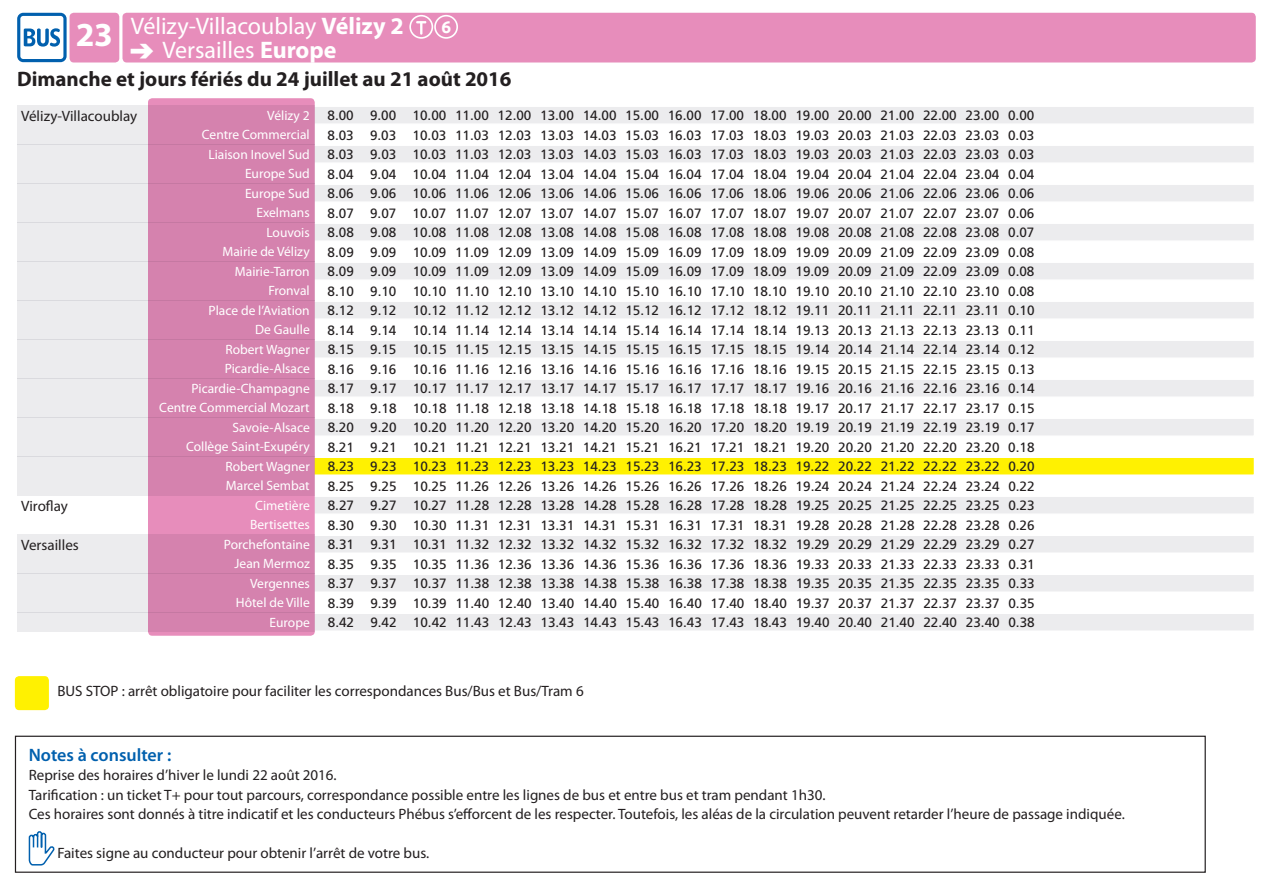
<style>
.page{position:relative;width:1276px;height:893px;background:#fff}
.page>*{position:absolute;margin:0;border:0;box-sizing:border-box;transform-origin:0 0}
.t1{font:24px/24px "Myriad Pro";color:#fff;text-align:center}
.t2{font:700 21px "Myriad Pro";color:#231f20}
.t3{font:600 18px "Myriad Pro";color:#0160ae}
.t4{font:700 17.1px "Ubuntu";color:#fff}
.t5{font:15px/19.5px "Myriad Pro";color:#231f20}
.t6{font:13.5px/19.5px "Frutiger";color:#231f20;text-align:justify}
.t7{font:13.5px/19.5px "Myriad Pro";color:#fff;text-align:right}
.s1{font-weight:700;font-size:33.75px}
.s2{font-weight:700}
</style>
<div class="page">
<svg style="left:17px;top:12px;width:54px;height:51px"></svg>
<div style="left:213px;top:105px;width:1042px;height:20px;background:#ececee;border:2px solid #fff"></div>
<div style="left:213px;top:144px;width:1042px;height:20px;background:#ececee;border:2px solid #fff"></div>
<div style="left:213px;top:183px;width:1042px;height:20px;background:#ececee;border:2px solid #fff"></div>
<div style="left:213px;top:222px;width:1042px;height:20px;background:#ececee;border:2px solid #fff"></div>
<div style="left:213px;top:261px;width:1042px;height:20px;background:#ececee;border:2px solid #fff"></div>
<div style="left:213px;top:300px;width:1042px;height:20px;background:#ececee;border:2px solid #fff"></div>
<div style="left:213px;top:339px;width:1042px;height:20px;background:#ececee;border:2px solid #fff"></div>
<div style="left:213px;top:378px;width:1042px;height:20px;background:#ececee;border:2px solid #fff"></div>
<div style="left:213px;top:417px;width:1042px;height:20px;background:#ececee;border:2px solid #fff"></div>
<div style="left:213px;top:456px;width:1042px;height:20px;background:#fff101;border:2px solid #fff"></div>
<div style="left:213px;top:495px;width:1042px;height:20px;background:#ececee;border:2px solid #fff"></div>
<div style="left:213px;top:534px;width:1042px;height:20px;background:#ececee;border:2px solid #fff"></div>
<div style="left:213px;top:573px;width:1042px;height:20px;background:#ececee;border:2px solid #fff"></div>
<div style="left:213px;top:612px;width:1042px;height:20px;background:#ececee;border:2px solid #fff"></div>
<div style="left:148px;top:98px;width:167px;height:538px;background:#e78dbb;border-radius:4px"></div>
<svg style="left:17px;top:105px;width:298px;height:20px;background:#dfb0ca"></svg>
<svg style="left:17px;top:125px;width:298px;height:19px;background:#dfb0ca"></svg>
<svg style="left:17px;top:144px;width:298px;height:20px;background:#deafc9"></svg>
<svg style="left:17px;top:164px;width:298px;height:19px;background:#dfb0ca"></svg>
<svg style="left:17px;top:183px;width:298px;height:20px;background:#deafc9"></svg>
<svg style="left:17px;top:203px;width:298px;height:19px;background:#dfb0ca"></svg>
<svg style="left:17px;top:222px;width:298px;height:20px;background:#deafc9"></svg>
<svg style="left:17px;top:242px;width:298px;height:19px;background:#dfb0ca"></svg>
<svg style="left:17px;top:261px;width:298px;height:20px;background:#deafc9"></svg>
<svg style="left:17px;top:281px;width:298px;height:19px;background:#dfb0ca"></svg>
<svg style="left:17px;top:300px;width:298px;height:20px;background:#deafc9"></svg>
<svg style="left:17px;top:320px;width:298px;height:19px;background:#dfb0ca"></svg>
<svg style="left:17px;top:339px;width:298px;height:20px;background:#deafc9"></svg>
<svg style="left:17px;top:359px;width:298px;height:19px;background:#dfb0ca"></svg>
<svg style="left:17px;top:378px;width:298px;height:20px;background:#deafc9"></svg>
<svg style="left:17px;top:398px;width:298px;height:19px;background:#dfb0ca"></svg>
<svg style="left:17px;top:417px;width:298px;height:20px;background:#deafc9"></svg>
<svg style="left:17px;top:437px;width:298px;height:19px;background:#dfb0ca"></svg>
<svg style="left:17px;top:456px;width:298px;height:20px;background:#deb0c9"></svg>
<svg style="left:17px;top:476px;width:298px;height:19px;background:#dfb0ca"></svg>
<svg style="left:17px;top:495px;width:298px;height:20px"></svg>
<svg style="left:17px;top:534px;width:298px;height:20px;background:#dfb0ca"></svg>
<svg style="left:17px;top:554px;width:298px;height:19px;background:#dfb0ca"></svg>
<svg style="left:17px;top:573px;width:298px;height:20px;background:#deafc9"></svg>
<svg style="left:17px;top:593px;width:298px;height:19px;background:#dfb0ca"></svg>
<svg style="left:17px;top:612px;width:298px;height:20px;background:#deafc9"></svg>
<div style="left:70px;top:13px;width:49px;height:49px;background:#e78dbb;border-radius:4px"></div>
<div style="left:122px;top:13px;width:1133px;height:49px;background:#e78dbb;border-radius:4px"></div>
<div style="left:15px;top:676px;width:34px;height:34px;background:#fff101;border-radius:4px"></div>
<svg style="left:409px;top:15px;width:49px;height:24px"></svg>
<div style="left:15px;top:736px;width:1190px;height:137px;border:1px solid #231f20"></div>
<svg style="left:29px;top:831px;width:25px;height:34px"></svg>
<h1 class="t1" style="left:76px;top:14px;width:329px"><span class="s1">23</span> Vélizy-Villacoublay <span class="s2">Vélizy 2 </span><sub>é</sub> Versailles <span class="s2">Europe</span></h1>
<p class="t4" style="left:441px;top:16px;width:11px">6</p>
<h2 class="t2" style="left:17px;top:67px;width:496px">Dimanche et jours fériés du 24 juillet au 21 août 2016</h2>
<p class="t5" style="left:21px;top:106px;width:117px">Vélizy-Villacoublay</p>
<p class="t5" style="left:21px;top:496px;width:48px">Viroflay</p>
<p class="t5" style="left:21px;top:535px;width:59px">Versailles</p>
<p class="t7" style="left:159px;top:106px;width:152px">Vélizy 2<br>Centre Commercial<br>Liaison Inovel Sud<br>Europe Sud<br>Europe Sud<br>Exelmans<br>Louvois<br>Mairie de Vélizy<br>Mairie-Tarron<br>Fronval<br>Place de l’Aviation<br>De Gaulle<br>Robert Wagner<br>Picardie-Alsace<br>Picardie-Champagne<br>Centre Commercial Mozart<br>Savoie-Alsace<br>Collège Saint-Exupéry<br>Robert Wagner<br>Marcel Sembat<br>Cimetière<br>Bertisettes<br>Porchefontaine<br>Jean Mermoz<br>Vergennes<br>Hôtel de Ville<br>Europe</p>
<p class="t6" style="left:327px;top:106px;width:708px">8.00 9.00 10.00 11.00 12.00 13.00 14.00 15.00 16.00 17.00 18.00 19.00 20.00 21.00 22.00 23.00 0.00<br>8.03 9.03 10.03 11.03 12.03 13.03 14.03 15.03 16.03 17.03 18.03 19.03 20.03 21.03 22.03 23.03 0.03<br>8.03 9.03 10.03 11.03 12.03 13.03 14.03 15.03 16.03 17.03 18.03 19.03 20.03 21.03 22.03 23.03 0.03<br>8.04 9.04 10.04 11.04 12.04 13.04 14.04 15.04 16.04 17.04 18.04 19.04 20.04 21.04 22.04 23.04 0.04<br>8.06 9.06 10.06 11.06 12.06 13.06 14.06 15.06 16.06 17.06 18.06 19.06 20.06 21.06 22.06 23.06 0.06<br>8.07 9.07 10.07 11.07 12.07 13.07 14.07 15.07 16.07 17.07 18.07 19.07 20.07 21.07 22.07 23.07 0.06<br>8.08 9.08 10.08 11.08 12.08 13.08 14.08 15.08 16.08 17.08 18.08 19.08 20.08 21.08 22.08 23.08 0.07<br>8.09 9.09 10.09 11.09 12.09 13.09 14.09 15.09 16.09 17.09 18.09 19.09 20.09 21.09 22.09 23.09 0.08<br>8.09 9.09 10.09 11.09 12.09 13.09 14.09 15.09 16.09 17.09 18.09 19.09 20.09 21.09 22.09 23.09 0.08<br>8.10 9.10 10.10 11.10 12.10 13.10 14.10 15.10 16.10 17.10 18.10 19.10 20.10 21.10 22.10 23.10 0.08<br>8.12 9.12 10.12 11.12 12.12 13.12 14.12 15.12 16.12 17.12 18.12 19.11 20.11 21.11 22.11 23.11 0.10<br>8.14 9.14 10.14 11.14 12.14 13.14 14.14 15.14 16.14 17.14 18.14 19.13 20.13 21.13 22.13 23.13 0.11<br>8.15 9.15 10.15 11.15 12.15 13.15 14.15 15.15 16.15 17.15 18.15 19.14 20.14 21.14 22.14 23.14 0.12<br>8.16 9.16 10.16 11.16 12.16 13.16 14.16 15.16 16.16 17.16 18.16 19.15 20.15 21.15 22.15 23.15 0.13<br>8.17 9.17 10.17 11.17 12.17 13.17 14.17 15.17 16.17 17.17 18.17 19.16 20.16 21.16 22.16 23.16 0.14<br>8.18 9.18 10.18 11.18 12.18 13.18 14.18 15.18 16.18 17.18 18.18 19.17 20.17 21.17 22.17 23.17 0.15<br>8.20 9.20 10.20 11.20 12.20 13.20 14.20 15.20 16.20 17.20 18.20 19.19 20.19 21.19 22.19 23.19 0.17<br>8.21 9.21 10.21 11.21 12.21 13.21 14.21 15.21 16.21 17.21 18.21 19.20 20.20 21.20 22.20 23.20 0.18<br>8.23 9.23 10.23 11.23 12.23 13.23 14.23 15.23 16.23 17.23 18.23 19.22 20.22 21.22 22.22 23.22 0.20<br>8.25 9.25 10.25 11.26 12.26 13.26 14.26 15.26 16.26 17.26 18.26 19.24 20.24 21.24 22.24 23.24 0.22<br>8.27 9.27 10.27 11.28 12.28 13.28 14.28 15.28 16.28 17.28 18.28 19.25 20.25 21.25 22.25 23.25 0.23<br>8.30 9.30 10.30 11.31 12.31 13.31 14.31 15.31 16.31 17.31 18.31 19.28 20.28 21.28 22.28 23.28 0.26<br>8.31 9.31 10.31 11.32 12.32 13.32 14.32 15.32 16.32 17.32 18.32 19.29 20.29 21.29 22.29 23.29 0.27<br>8.35 9.35 10.35 11.36 12.36 13.36 14.36 15.36 16.36 17.36 18.36 19.33 20.33 21.33 22.33 23.33 0.31<br>8.37 9.37 10.37 11.38 12.38 13.38 14.38 15.38 16.38 17.38 18.38 19.35 20.35 21.35 22.35 23.35 0.33<br>8.39 9.39 10.39 11.40 12.40 13.40 14.40 15.40 16.40 17.40 18.40 19.37 20.37 21.37 22.37 23.37 0.35<br>8.42 9.42 10.42 11.43 12.43 13.43 14.43 15.43 16.43 17.43 18.43 19.40 20.40 21.40 22.40 23.40 0.38</p>
<p class="t5" style="left:57px;top:681px;width:528px">BUS STOP : arrêt obligatoire pour faciliter les correspondances Bus/Bus et Bus/Tram 6</p>
<h3 class="t3" style="left:29px;top:745px;width:144px">Notes à consulter :</h3>
<p class="t5" style="left:29px;top:766px;width:1097px">Reprise des horaires d’hiver le lundi 22 août 2016.<br>Tarification : un ticket T+ pour tout parcours, correspondance possible entre les lignes de bus et entre bus et tram pendant 1h30.<br>Ces horaires sont donnés à titre indicatif et les conducteurs Phébus s’efforcent de les respecter. Toutefois, les aléas de la circulation peuvent retarder l’heure de passage indiquée.</p>
<p class="t5" style="left:57px;top:844px;width:373px">Faites signe au conducteur pour obtenir l’arrêt de votre bus.</p>
</div>
